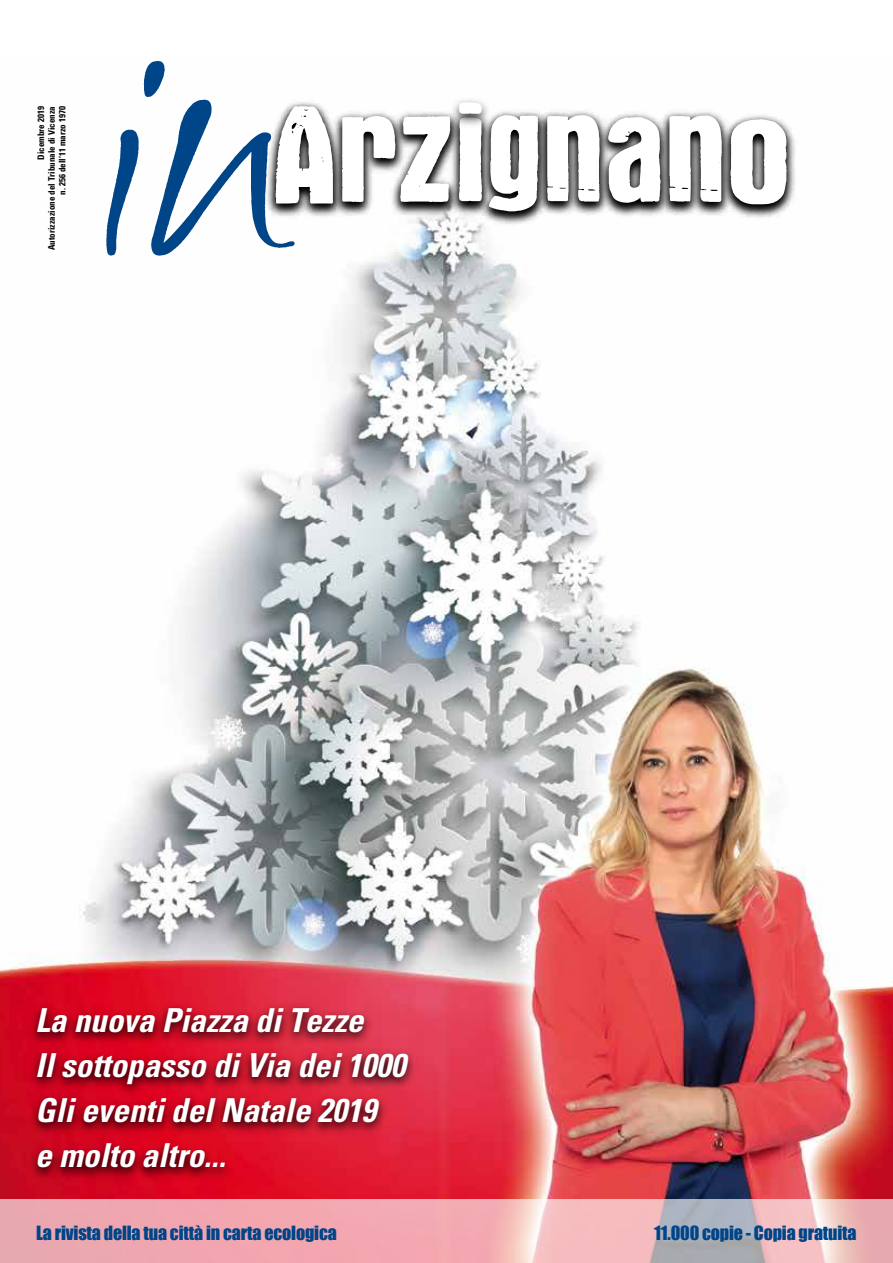
<style>
.page{position:relative;width:893px;height:1263px;background:#fff}
.page>*{position:absolute;margin:0;border:0;box-sizing:border-box;transform-origin:0 0}
.t1{font:italic 700 condensed 33px/45px "Univers";color:#fff}
.t2{font:18px "Impact";letter-spacing:-.01em;color:#004588}
.t3{font:700 condensed 9px/10.8px "Univers";color:#000;text-align:right}
</style>
<div class="page">
<img style="left:0;top:218px;width:893px;height:981px">
<img style="left:81px;top:218px;width:238px;height:63px">
<img style="left:100px;top:60px;width:201px;height:202px">
<img style="left:476px;top:111px;width:75px;height:118px">
<img style="left:718px;top:115px;width:82px;height:106px">
<img style="left:534px;top:111px;width:61px;height:108px">
<img style="left:674px;top:111px;width:61px;height:108px">
<img style="left:595px;top:112px;width:79px;height:108px">
<img style="left:408px;top:112px;width:55px;height:107px">
<img style="left:333px;top:112px;width:75px;height:107px">
<img style="left:446px;top:131px;width:49px;height:87px">
<svg style="left:106px;top:61px;width:227px;height:195px"></svg>
<svg style="left:730px;top:119px;width:57px;height:85px"></svg>
<svg style="left:547px;top:115px;width:53px;height:87px"></svg>
<svg style="left:669px;top:115px;width:53px;height:87px"></svg>
<svg style="left:608px;top:117px;width:53px;height:86px"></svg>
<svg style="left:342px;top:116px;width:108px;height:86px"></svg>
<img style="left:446px;top:99px;width:49px;height:32px">
<svg style="left:459px;top:102px;width:23px;height:99px"></svg>
<img style="left:526px;top:111px;width:26px;height:27px">
<svg style="left:489px;top:115px;width:51px;height:96px"></svg>
<svg style="left:0;top:1199px;width:893px;height:64px;background:#e9babd"></svg>
<img style="left:22px;top:995px;width:722px;height:268px">
<p class="t3" style="left:35px;top:250px;width:146px;rotate:-90deg">Dicembre 2019<br>Autorizzazione del Tribunale di Vicenza n. 256 dell’11 marzo 1970</p>
<p class="t1" style="left:35px;top:997px;width:372px">La nuova Piazza di Tezze<br>Il sottopasso di Via dei 1000<br>Gli eventi del Natale 2019<br>e molto altro...</p>
<p class="t2" style="left:36px;top:1219px;width:302px">La rivista della tua città in carta ecologica</p>
<p class="t2" style="left:654px;top:1219px;width:204px">11.000 copie - Copia gratuita</p>
</div>
